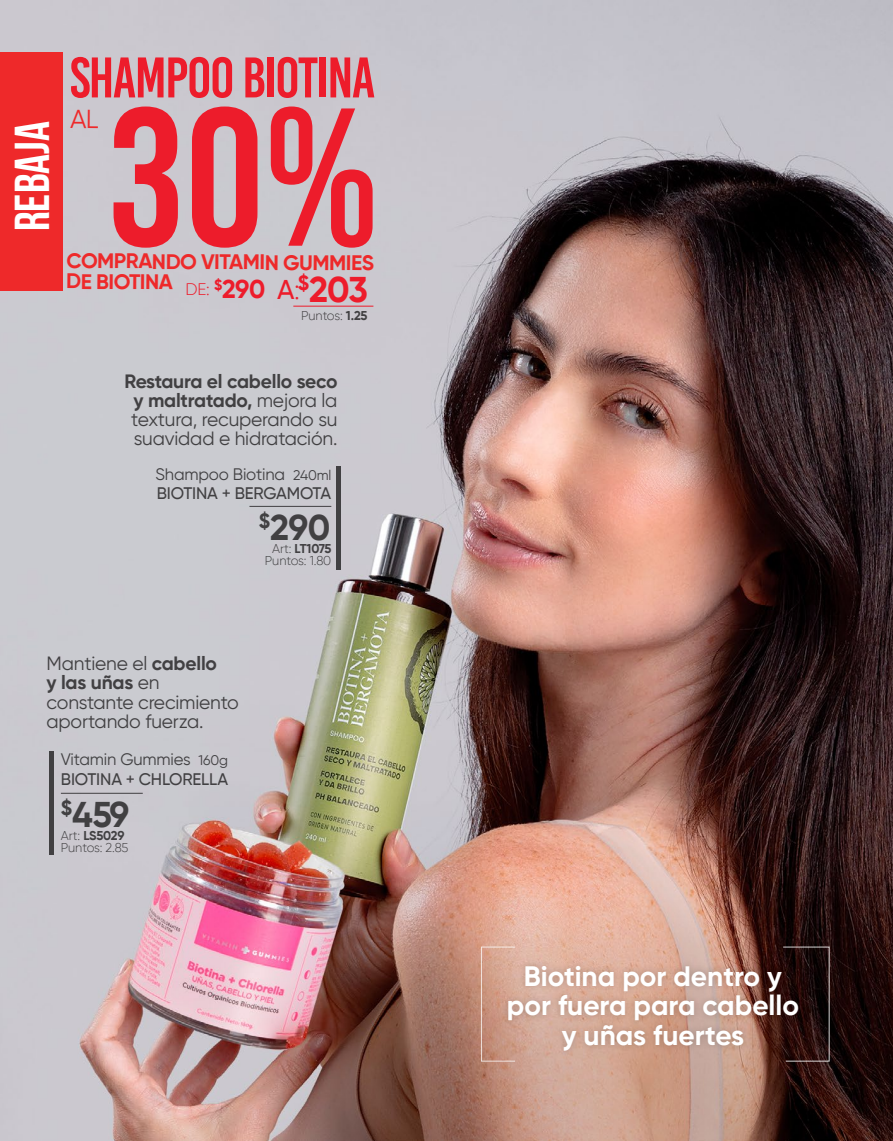
<style>
.page{position:relative;width:893px;height:1141px;background:#fff}
.page>*{position:absolute;margin:0;border:0;box-sizing:border-box;transform-origin:0 0}
.t1{font:196px "Bebas Neue";color:#ed1c2b}
.t2{font:57.05px "Bebas Kai";letter-spacing:-.03em;color:#ed1c2b}
.t3{font:700 49px "Bebas Neue";color:#fff}
.t4{font:700 35.7px "Gilroy";letter-spacing:-.015em;color:#414042}
.t5{font:700 35.7px "Gilroy";color:#ed1c2b}
.t6{font:700 28px/29.8px "Gilroy";color:#fff;text-align:center}
.t7{font:26.07px "Gilroy";color:#ee292a}
.t8{font:700 25.72px "Gilroy";color:#ed1c2b}
.t9{font:700 21px "Gilroy";letter-spacing:-.03em;color:#ee292a}
.t10{font:19.25px/19.2px "Gilroy";letter-spacing:-.01em;color:#414042}
.t11{font:500 16.62px/19.4px "Gilroy";letter-spacing:-.01em;color:#414042}
.t12{font:300 16.62px "Gilroy";color:#ed1c2b}
.t13{font:300 12.78px "Gilroy";letter-spacing:-.01em;color:#414042}
.t14{font:700 12.78px "Gilroy";letter-spacing:-.02em;color:#414042}
.s1{font-weight:500;font-size:27.12px}
.s2{font-weight:300;font-size:27.12px}
.s3{font-weight:700}
.s4{font-weight:400}
.s5{font-weight:400;font-size:14px}
.s6{font-weight:300}
</style>
<div class="page">
<img style="left:0;top:0;width:893px;height:1141px">
<div style="left:0;top:52px;width:62px;height:238px;background:#ee292a"></div>
<div style="left:336px;top:467px;width:5px;height:103px;background:#414042"></div>
<div style="left:49px;top:752px;width:5px;height:103px;background:#414042"></div>
<hr style="left:249px;top:506px;width:82px;height:1px;background:#414042">
<hr style="left:61px;top:793px;width:82px;height:1px;background:#414042">
<div style="left:481px;top:947px;width:35px;height:115px;border:1px solid #fff"></div>
<svg style="left:782px;top:946px;width:48px;height:116px;background:#261716"></svg>
<div style="left:501px;top:959px;width:304px;height:99px;background:#000;opacity:.19"></div>
<hr style="left:293px;top:306px;width:80px;height:1px;background:#ed1c2b">
<h3 class="t3" style="left:5px;top:231px;width:112px;rotate:-90deg">REBAJA</h3>
<h2 class="t2" style="left:70px;top:47px;width:307px">SHAMPOO BIOTINA</h2>
<h3 class="t7" style="left:70px;top:103px;width:30px">AL</h3>
<h1 class="t1" style="left:107px;top:67px;width:274px">30%</h1>
<p class="t9" style="left:66px;top:249px;width:309px">COMPRANDO VITAMIN GUMMIES</p>
<p class="t9" style="left:66px;top:268px;width:108px">DE BIOTINA</p>
<p class="t12" style="left:185px;top:279px;width:26px">DE:</p>
<h3 class="t8" style="left:214px;top:273px;width:87px"><sup>$</sup>290 <span class="s1">A</span><span class="s2">:</span></h3>
<h3 class="t5" style="left:298px;top:267px;width:72px"><sup>$</sup>203</h3>
<p class="t13" style="left:301px;top:308px;width:68px">Puntos: <span class="s3">1.25</span></p>
<p class="t10" style="left:125px;top:371px;width:214px;text-align:center"><span class="s3">Restaura el cabello seco y maltratado,</span> mejora la textura, recuperando su suavidad e hidratación.</p>
<p class="t11" style="left:155px;top:464px;width:177px"><span class="s4">Shampoo Biotina</span> <span class="s5">240ml<br></span>BIOTINA + BERGAMOTA</p>
<h3 class="t4" style="left:259px;top:505px;width:73px"><sup>$</sup>290</h3>
<p class="t14" style="left:272px;top:541px;width:61px"><span class="s6">Art:</span> LT1075</p>
<p class="t13" style="left:265px;top:553px;width:68px">Puntos: 1.80</p>
<p class="t10" style="left:47px;top:654px;width:194px">Mantiene el <span class="s3">cabello<br>y las uñas</span> en constante crecimiento aportando fuerza.</p>
<p class="t11" style="left:61px;top:750px;width:169px"><span class="s4">Vitamin Gummies</span> <span class="s5">160g<br></span>BIOTINA + CHLORELLA</p>
<h3 class="t4" style="left:61px;top:792px;width:70px"><sup>$</sup>459</h3>
<p class="t14" style="left:61px;top:828px;width:65px"><span class="s6">Art:</span> LS5029</p>
<p class="t13" style="left:61px;top:839px;width:69px">Puntos: 2.85</p>
<h3 class="t6" style="left:507px;top:961px;width:294px">Biotina por dentro y por fuera para cabello y uñas fuertes</h3>
</div>
